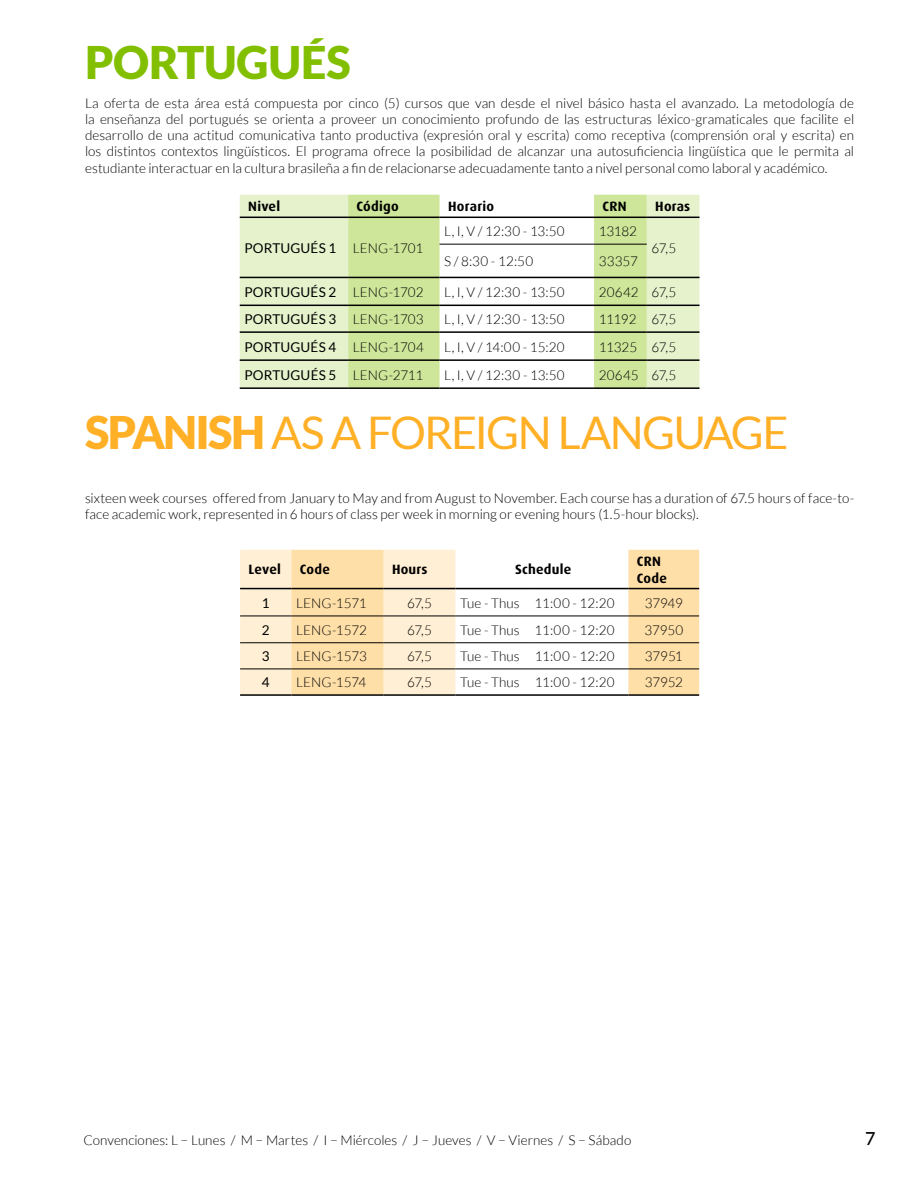
<style>
.page{position:relative;width:918px;height:1188px;background:#fff}
.page>*{position:absolute;margin:0;border:0;box-sizing:border-box;transform-origin:0 0}
.t1{font:45px "Lato";letter-spacing:-.04em;color:#ffb026}
.t2{font:900 45px "Lato";letter-spacing:-.005em;color:#82bf00}
.t3{font:500 18px "Lato";color:#000}
.t4{font:300 13.5px/16.2px "Lato";color:#000;text-align:justify}
.t5{font:13.5px "Lato";letter-spacing:.01em;color:#000}
.t6{font:700 13.5px/16.2px "Dax Pro";letter-spacing:.015em;color:#000}
.s1{font-weight:300}
.s2{font-weight:900}
</style>
<div class="page">
<div style="left:240px;top:195px;width:460px;height:192px;background:#e6f2cc"></div>
<svg style="left:348px;top:195px;width:299px;height:192px"></svg>
<hr style="left:240px;top:217px;width:108px;height:1px;background:#000">
<hr style="left:348px;top:217px;width:92px;height:1px;background:#000">
<hr style="left:440px;top:217px;width:154px;height:1px;background:#000">
<hr style="left:594px;top:217px;width:53px;height:1px;background:#000">
<hr style="left:647px;top:217px;width:53px;height:1px;background:#000">
<hr style="left:440px;top:244px;width:154px;height:1px;background:#000">
<hr style="left:594px;top:244px;width:53px;height:1px;background:#000">
<hr style="left:240px;top:277px;width:108px;height:1px;background:#000">
<hr style="left:348px;top:277px;width:92px;height:1px;background:#000">
<hr style="left:440px;top:277px;width:154px;height:1px;background:#000">
<hr style="left:594px;top:277px;width:53px;height:1px;background:#000">
<hr style="left:647px;top:277px;width:53px;height:1px;background:#000">
<hr style="left:240px;top:305px;width:108px;height:1px;background:#000">
<hr style="left:348px;top:305px;width:92px;height:1px;background:#000">
<hr style="left:440px;top:305px;width:154px;height:1px;background:#000">
<hr style="left:594px;top:305px;width:53px;height:1px;background:#000">
<hr style="left:647px;top:305px;width:53px;height:1px;background:#000">
<hr style="left:240px;top:331px;width:108px;height:2px;background:#000">
<hr style="left:348px;top:331px;width:92px;height:2px;background:#000">
<hr style="left:440px;top:331px;width:154px;height:2px;background:#000">
<hr style="left:594px;top:331px;width:53px;height:2px;background:#000">
<hr style="left:647px;top:331px;width:53px;height:2px;background:#000">
<hr style="left:240px;top:359px;width:108px;height:2px;background:#000">
<hr style="left:348px;top:359px;width:92px;height:2px;background:#000">
<hr style="left:440px;top:359px;width:154px;height:2px;background:#000">
<hr style="left:594px;top:359px;width:53px;height:2px;background:#000">
<hr style="left:647px;top:359px;width:53px;height:2px;background:#000">
<hr style="left:240px;top:387px;width:108px;height:2px;background:#000">
<hr style="left:348px;top:387px;width:92px;height:2px;background:#000">
<hr style="left:440px;top:387px;width:154px;height:2px;background:#000">
<hr style="left:594px;top:387px;width:53px;height:2px;background:#000">
<hr style="left:647px;top:387px;width:53px;height:2px;background:#000">
<div style="left:240px;top:550px;width:51px;height:144px;background:#ffefd4"></div>
<svg style="left:291px;top:550px;width:408px;height:144px"></svg>
<hr style="left:240px;top:588px;width:51px;height:1px;background:#000">
<hr style="left:291px;top:588px;width:93px;height:1px;background:#000">
<hr style="left:384px;top:588px;width:71px;height:1px;background:#000">
<hr style="left:455px;top:588px;width:75px;height:1px;background:#000">
<hr style="left:530px;top:588px;width:98px;height:1px;background:#000">
<hr style="left:628px;top:588px;width:71px;height:1px;background:#000">
<hr style="left:240px;top:616px;width:51px;height:1px;background:#000">
<hr style="left:291px;top:616px;width:93px;height:1px;background:#000">
<hr style="left:384px;top:616px;width:71px;height:1px;background:#000">
<hr style="left:455px;top:616px;width:75px;height:1px;background:#000">
<hr style="left:530px;top:616px;width:98px;height:1px;background:#000">
<hr style="left:628px;top:616px;width:71px;height:1px;background:#000">
<hr style="left:240px;top:643px;width:51px;height:1px;background:#000">
<hr style="left:291px;top:643px;width:93px;height:1px;background:#000">
<hr style="left:384px;top:643px;width:71px;height:1px;background:#000">
<hr style="left:455px;top:643px;width:75px;height:1px;background:#000">
<hr style="left:530px;top:643px;width:98px;height:1px;background:#000">
<hr style="left:628px;top:643px;width:71px;height:1px;background:#000">
<hr style="left:240px;top:669px;width:51px;height:1px;background:#000">
<hr style="left:291px;top:669px;width:93px;height:1px;background:#000">
<hr style="left:384px;top:669px;width:71px;height:1px;background:#000">
<hr style="left:455px;top:669px;width:75px;height:1px;background:#000">
<hr style="left:530px;top:669px;width:98px;height:1px;background:#000">
<hr style="left:628px;top:669px;width:71px;height:1px;background:#000">
<hr style="left:240px;top:694px;width:51px;height:2px;background:#000">
<hr style="left:291px;top:694px;width:93px;height:2px;background:#000">
<hr style="left:384px;top:694px;width:71px;height:2px;background:#000">
<hr style="left:455px;top:694px;width:75px;height:2px;background:#000">
<hr style="left:530px;top:694px;width:98px;height:2px;background:#000">
<hr style="left:628px;top:694px;width:71px;height:2px;background:#000">
<h1 class="t2" style="left:85px;top:36px;width:267px">PORTUGUÉS</h1>
<p class="t4" style="left:85px;top:95px;width:771px">La oferta de esta área está compuesta por cinco (5) cursos que van desde el nivel básico hasta el avanzado. La metodología de la enseñanza del portugués se orienta a proveer un conocimiento profundo de las estructuras léxico-gramaticales que facilite el desarrollo de una actitud comunicativa tanto productiva (expresión oral y escrita) como receptiva (comprensión oral y escrita) en los distintos contextos lingüísticos. El programa ofrece la posibilidad de alcanzar una autosuficiencia lingüística que le permita al estudiante interactuar en la cultura brasileña a fin de relacionarse adecuadamente tanto a nivel personal como laboral y académico.</p>
<p class="t6" style="left:248px;top:199px;width:33px">Nivel</p>
<p class="t6" style="left:357px;top:199px;width:44px">Código</p>
<p class="t6" style="left:448px;top:199px;width:48px">Horario</p>
<p class="t6" style="left:603px;top:199px;width:25px">CRN</p>
<p class="t6" style="left:655px;top:199px;width:37px">Horas</p>
<p class="t5" style="left:244px;top:241px;width:180px">PORTUGUÉS 1 <span class="s1">LENG-1701</span></p>
<p class="t4" style="left:444px;top:223px;width:122px">L, I, V / 12:30 - 13:50</p>
<p class="t4" style="left:599px;top:223px;width:40px">13182</p>
<p class="t4" style="left:651px;top:240px;width:26px">67,5</p>
<p class="t4" style="left:444px;top:253px;width:90px">S / 8:30 - 12:50</p>
<p class="t4" style="left:599px;top:253px;width:41px">33357</p>
<p class="t5" style="left:244px;top:284px;width:181px">PORTUGUÉS 2 <span class="s1">LENG-1702</span></p>
<p class="t4" style="left:444px;top:284px;width:122px">L, I, V / 12:30 - 13:50</p>
<p class="t4" style="left:599px;top:284px;width:79px">20642 67,5</p>
<p class="t5" style="left:244px;top:312px;width:181px">PORTUGUÉS 3 <span class="s1">LENG-1703</span></p>
<p class="t4" style="left:444px;top:311px;width:122px">L, I, V / 12:30 - 13:50</p>
<p class="t4" style="left:599px;top:311px;width:79px">11192 67,5</p>
<p class="t5" style="left:244px;top:339px;width:181px">PORTUGUÉS 4 <span class="s1">LENG-1704</span></p>
<p class="t4" style="left:444px;top:339px;width:122px">L, I, V / 14:00 - 15:20</p>
<p class="t4" style="left:599px;top:339px;width:79px">11325 67,5</p>
<p class="t5" style="left:244px;top:367px;width:180px">PORTUGUÉS 5 <span class="s1">LENG-2711</span></p>
<p class="t4" style="left:444px;top:367px;width:122px">L, I, V / 12:30 - 13:50</p>
<p class="t4" style="left:599px;top:367px;width:79px">20645 67,5</p>
<h1 class="t1" style="left:85px;top:408px;width:705px"><span class="s2">SPANISH</span> AS A FOREIGN LANGUAGE</h1>
<p class="t4" style="left:85px;top:490px;width:771px">sixteen week courses offered from January to May and from August to November. Each course has a duration of 67.5 hours of face-to&shy;face academic work, represented in 6 hours of class per week in morning or evening hours (1.5-hour blocks).</p>
<p class="t6" style="left:249px;top:562px;width:34px">Level</p>
<p class="t6" style="left:300px;top:562px;width:32px">Code</p>
<p class="t6" style="left:392px;top:562px;width:37px">Hours</p>
<p class="t6" style="left:515px;top:562px;width:58px">Schedule</p>
<p class="t6" style="left:637px;top:554px;width:32px">CRN<br>Code</p>
<p class="t5" style="left:262px;top:596px;width:9px">1</p>
<p class="t4" style="left:296px;top:595px;width:72px">LENG-1571</p>
<p class="t4" style="left:407px;top:595px;width:26px">67,5</p>
<p class="t4" style="left:460px;top:595px;width:156px">Tue - Thus 11:00 - 12:20</p>
<p class="t4" style="left:645px;top:595px;width:40px">37949</p>
<p class="t5" style="left:262px;top:622px;width:9px">2</p>
<p class="t4" style="left:296px;top:622px;width:72px">LENG-1572</p>
<p class="t4" style="left:407px;top:622px;width:26px">67,5</p>
<p class="t4" style="left:460px;top:622px;width:156px">Tue - Thus 11:00 - 12:20</p>
<p class="t4" style="left:644px;top:622px;width:40px">37950</p>
<p class="t5" style="left:262px;top:649px;width:9px">3</p>
<p class="t4" style="left:296px;top:648px;width:72px">LENG-1573</p>
<p class="t4" style="left:407px;top:648px;width:26px">67,5</p>
<p class="t4" style="left:460px;top:648px;width:156px">Tue - Thus 11:00 - 12:20</p>
<p class="t4" style="left:645px;top:648px;width:39px">37951</p>
<p class="t5" style="left:262px;top:675px;width:9px">4</p>
<p class="t4" style="left:296px;top:675px;width:72px">LENG-1574</p>
<p class="t4" style="left:407px;top:675px;width:26px">67,5</p>
<p class="t4" style="left:460px;top:675px;width:156px">Tue - Thus 11:00 - 12:20</p>
<p class="t4" style="left:645px;top:675px;width:40px">37952</p>
<p class="t4" style="left:83px;top:1133px;width:550px">Convenciones: L − Lunes / M − Martes / I − Miércoles / J − Jueves / V − Viernes / S − Sábado</p>
<h2 class="t3" style="left:865px;top:1126px;width:12px">7</h2>
</div>
